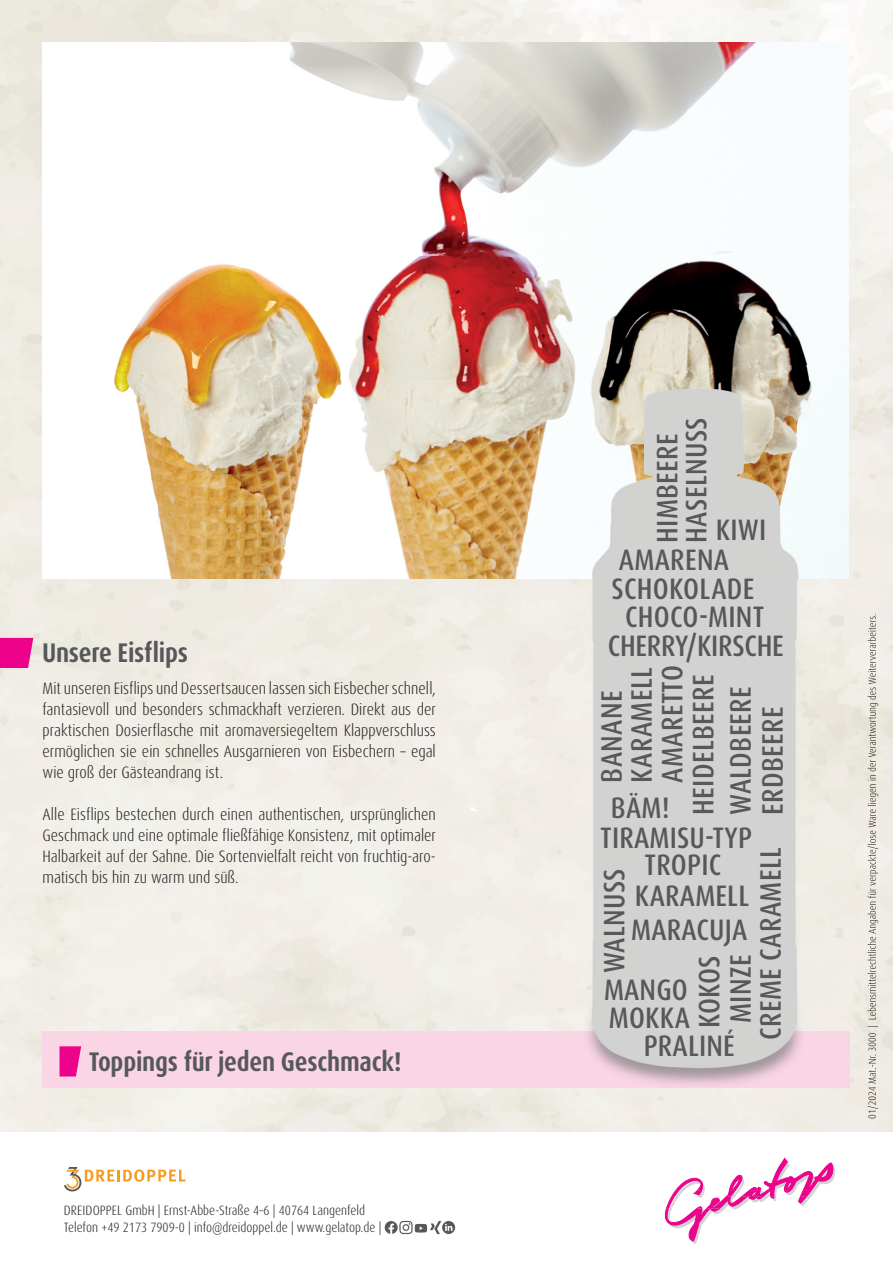
<style>
.page{position:relative;width:893px;height:1263px;background:#fff}
.page>*{position:absolute;margin:0;border:0;box-sizing:border-box;transform-origin:0 0}
.t1{font:500 condensed 29.7px/29.8px "Dax Pro";letter-spacing:.01em;color:#57585a}
.t2{font:500 condensed 29.7px "Dax Pro";letter-spacing:-.01em;color:#57585a}
.t3{font:700 condensed 27px "Dax Pro";letter-spacing:-.01em;color:#57585a}
.t4{font:300 condensed 16.5px/21px "Dax Pro";color:#231f20;text-align:justify}
.t5{font:300 condensed 13.5px/17.2px "Dax Pro";color:#231f20}
</style>
<div class="page">
<img style="left:0;top:0;width:893px;height:1132px">
<div style="left:43px;top:1031px;width:807px;height:56px;background:#fad5e5"></div>
<svg style="left:60px;top:1046px;width:21px;height:30px"></svg>
<svg style="left:0;top:638px;width:33px;height:30px"></svg>
<img style="left:43px;top:43px;width:644px;height:214px">
<img style="left:687px;top:43px;width:162px;height:323px">
<img style="left:43px;top:257px;width:429px;height:321px">
<img style="left:472px;top:257px;width:216px;height:160px">
<img style="left:472px;top:417px;width:20px;height:161px">
<svg style="left:664px;top:1158px;width:171px;height:86px"></svg>
<svg style="left:64px;top:1167px;width:122px;height:24px"></svg>
<svg style="left:385px;top:1221px;width:70px;height:13px"></svg>
<img style="left:843px;top:366px;width:50px;height:747px">
<img style="left:492px;top:578px;width:301px;height:535px">
<img style="left:793px;top:578px;width:50px;height:453px">
<img style="left:793px;top:1087px;width:50px;height:26px">
<img style="left:492px;top:1031px;width:358px;height:56px">
<img style="left:492px;top:366px;width:357px;height:212px">
<img style="left:867px;top:614px;width:11px;height:499px">
<h2 class="t3" style="left:42px;top:636px;width:148px">Unsere Eisflips</h2>
<p class="t4" style="left:43px;top:677px;width:395px">Mit unseren Eisflips und Dessertsaucen lassen sich Eisbecher schnell, fantasievoll und besonders schmackhaft verzieren. Direkt aus der praktischen Dosierflasche mit aromaversiegeltem Klappverschluss ermöglichen sie ein schnelles Ausgarnieren von Eisbechern – egal wie groß der Gästeandrang ist.</p>
<p class="t4" style="left:43px;top:803px;width:395px">Alle Eisflips bestechen durch einen authentischen, ursprünglichen Geschmack und eine optimale fließfähige Konsistenz, mit optimaler Halbarkeit auf der Sahne. Die Sortenvielfalt reicht von fruchtig-aro&shy;matisch bis hin zu warm und süß.</p>
<h2 class="t3" style="left:89px;top:1044px;width:314px">Toppings für jeden Geschmack!</h2>
<p class="t5" style="left:64px;top:1202px;width:319px">DREIDOPPEL GmbH | Ernst-Abbe-Straße 4–6 | 40764 Langenfeld<br>Telefon +49 2173 7909-0 | info@dreidoppel.de | www.gelatop.de |</p>
<h1 class="t1" style="left:653px;top:543px;width:127px;line-height:29px;rotate:-90deg">HIMBEERE<br>HASELNUSS</h1>
<h1 class="t1" style="left:716px;top:515px;width:52px">KIWI</h1>
<h1 class="t1" style="left:619px;top:545px;width:112px">AMARENA</h1>
<h1 class="t1" style="left:611px;top:574px;width:145px">SCHOKOLADE</h1>
<h1 class="t1" style="left:625px;top:602px;width:141px">CHOCO-MINT</h1>
<h1 class="t2" style="left:608px;top:627px;width:177px">CHERRY/KIRSCHE</h1>
<h1 class="t1" style="left:597px;top:783px;width:117px;rotate:-90deg">BANANE<br>KARAMELL</h1>
<h1 class="t1" style="left:657px;top:783px;width:119px;rotate:-90deg">AMARETTO</h1>
<h1 class="t1" style="left:611px;top:793px;width:60px">BÄM!</h1>
<h1 class="t1" style="left:685px;top:815px;width:142px;line-height:37px;rotate:-90deg">HEIDELBEERE<br>WALDBEERE</h1>
<h1 class="t1" style="left:600px;top:823px;width:153px">TIRAMISU-TYP</h1>
<h1 class="t1" style="left:644px;top:850px;width:79px">TROPIC</h1>
<h1 class="t1" style="left:600px;top:973px;width:106px;rotate:-90deg">WALNUSS</h1>
<h1 class="t1" style="left:635px;top:881px;width:116px">KARAMELL</h1>
<h1 class="t1" style="left:631px;top:914px;width:118px">MARACUJA</h1>
<h1 class="t1" style="left:695px;top:1028px;width:74px;rotate:-90deg">KOKOS</h1>
<h1 class="t1" style="left:726px;top:1023px;width:70px;rotate:-90deg">MINZE</h1>
<h1 class="t1" style="left:604px;top:975px;width:85px">MANGO</h1>
<h1 class="t1" style="left:644px;top:1003px;width:92px;line-height:28.3px;text-indent:-35px">MOKKA<br>PRALINÉ</h1>
<h1 class="t1" style="left:758px;top:815px;width:110px;rotate:-90deg">ERDBEERE</h1>
<h1 class="t1" style="left:756px;top:1040px;width:194px;rotate:-90deg">CREME CARAMELL</h1>
</div>
